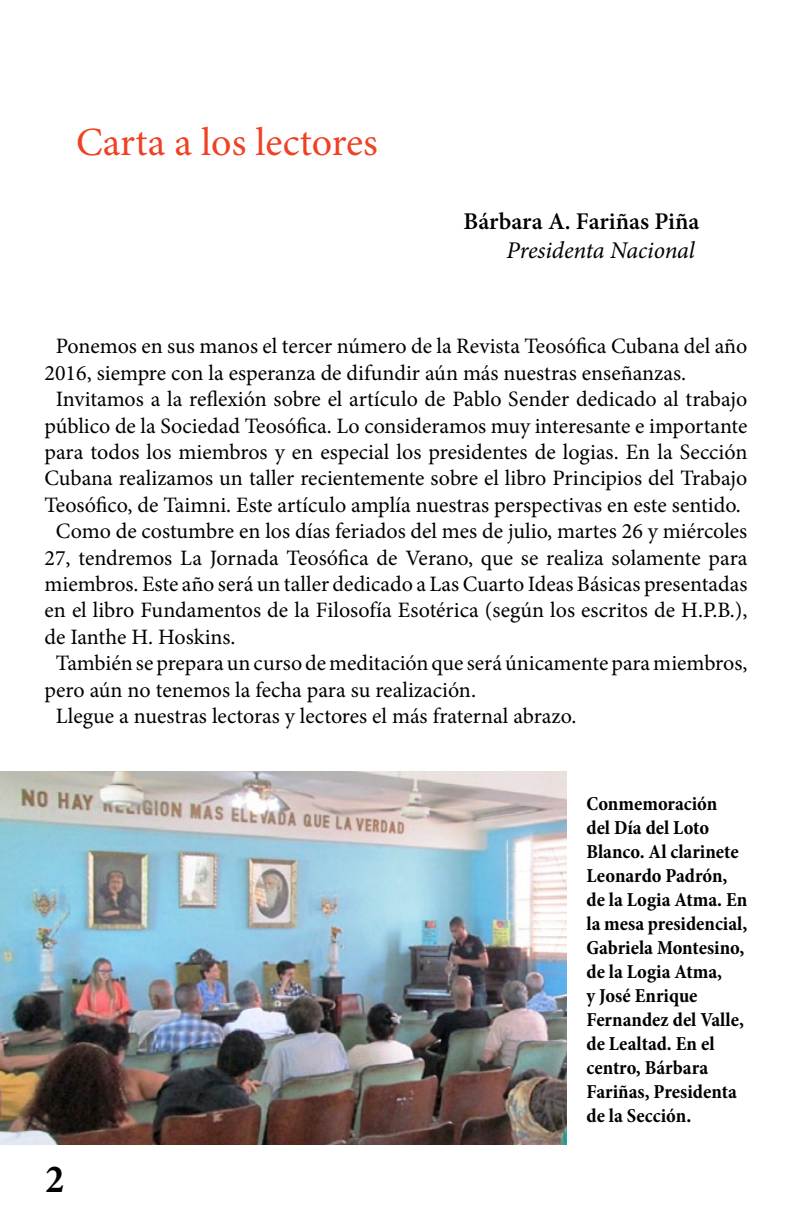
<style>
.page{position:relative;width:792px;height:1224px;background:#fff}
.page>*{position:absolute;margin:0;border:0;box-sizing:border-box;transform-origin:0 0}
.t1{font:40px "Minion Pro";color:#ef4123}
.t2{font:700 condensed 40px "Minion Pro";color:#000}
.t3{font:600 24px "Minion Pro";color:#000}
.t4{font:italic 24px "Minion Pro";letter-spacing:-.005em;color:#000}
.t5{font:22px "Minion Pro";color:#000}
.t6{font:700 condensed 20px/24px "Minion Pro";color:#000}
</style>
<div class="page">
<img style="left:0;top:772px;width:567px;height:372px">
<h1 class="t1" style="left:76px;top:115px;width:303px">Carta a los lectores</h1>
<p class="t3" style="left:464px;top:205px;width:237px">Bárbara A. Fariñas Piña</p>
<p class="t4" style="left:507px;top:234px;width:190px">Presidenta Nacional</p>
<p class="t5" style="left:56px;top:332px;width:693px">Ponemos en sus manos el tercer número de la Revista Teosófica Cubana del año</p>
<p class="t5" style="left:45px;top:358px;width:643px">2016, siempre con la esperanza de difundir aún más nuestras enseñanzas.</p>
<p class="t5" style="left:56px;top:385px;width:693px">Invitamos a la reflexión sobre el artículo de Pablo Sender dedicado al trabajo</p>
<p class="t5" style="left:45px;top:411px;width:705px">público de la Sociedad Teosófica. Lo consideramos muy interesante e importante</p>
<p class="t5" style="left:45px;top:437px;width:705px">para todos los miembros y en especial los presidentes de logias. En la Sección</p>
<p class="t5" style="left:45px;top:464px;width:704px">Cubana realizamos un taller recientemente sobre el libro Principios del Trabajo</p>
<p class="t5" style="left:45px;top:490px;width:698px">Teosófico, de Taimni. Este artículo amplía nuestras perspectivas en este sentido.</p>
<p class="t5" style="left:56px;top:517px;width:693px">Como de costumbre en los días feriados del mes de julio, martes 26 y miércoles</p>
<p class="t5" style="left:45px;top:543px;width:705px">27, tendremos La Jornada Teosófica de Verano, que se realiza solamente para</p>
<p class="t5" style="left:45px;top:569px;width:705px">miembros. Este año será un taller dedicado a Las Cuarto Ideas Básicas presentadas</p>
<p class="t5" style="left:45px;top:596px;width:705px">en el libro Fundamentos de la Filosofía Esotérica (según los escritos de H.P.B.),</p>
<p class="t5" style="left:45px;top:622px;width:193px">de Ianthe H. Hoskins.</p>
<p class="t5" style="left:56px;top:649px;width:693px">También se prepara un curso de meditación que será únicamente para miembros,</p>
<p class="t5" style="left:45px;top:675px;width:433px">pero aún no tenemos la fecha para su realización.</p>
<p class="t5" style="left:56px;top:701px;width:522px">Llegue a nuestras lectoras y lectores el más fraternal abrazo.</p>
<h1 class="t2" style="left:45px;top:1152px;width:20px">2</h1>
<p class="t6" style="left:586px;top:792px;width:163px">Conmemoración<br>del Día del Loto<br>Blanco. Al clarinete<br>Leonardo Padrón, de la Logia Atma. En la mesa presidencial,<br>Gabriela Montesino, de la Logia Atma,<br>y José Enrique<br>Fernandez del Valle, de Lealtad. En el centro, Bárbara<br>Fariñas, Presidenta de la Sección.</p>
</div>
